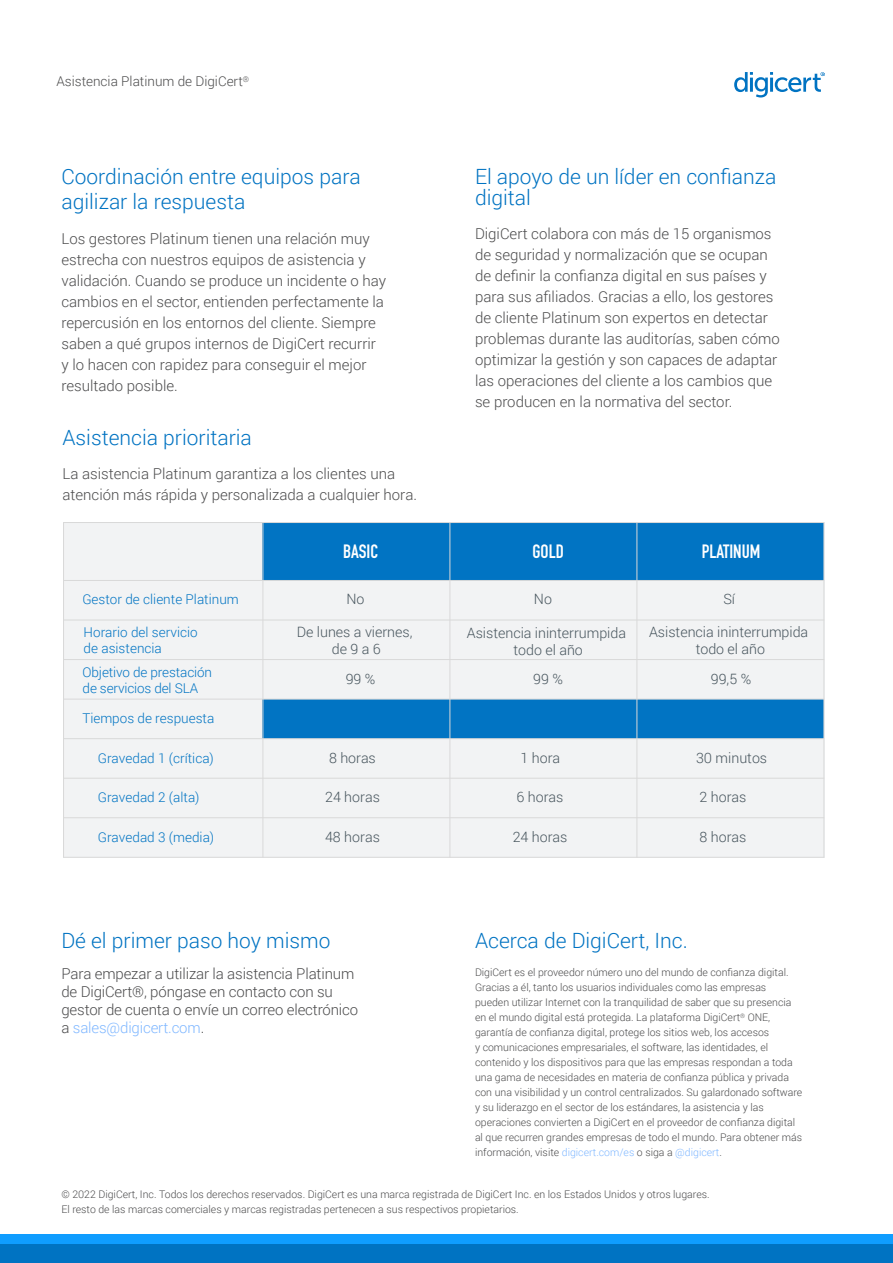
<style>
.page{position:relative;width:893px;height:1263px;background:#fff}
.page>*{position:absolute;margin:0;border:0;box-sizing:border-box;transform-origin:0 0}
.New_Header___14{font:300 21px/25.2px "Roboto";color:#0073c2}
.New_Paragraph_Style{font:300 21px/21px "Roboto";color:#0073c2}
.t1{font:700 19.05px "DIN Condensed";color:#fff}
.New_Paragraph_Style-2{font:300 15px/21px "Roboto";color:#4c4c4d}
.H1_-_26_Auto_-10__01{font:300 15px/18px "Roboto";letter-spacing:-.01em;color:#4c4c4d}
.t2{font:300 14.25px/17.1px "Roboto";color:#48565e;text-align:center}
.t3{font:300 13.5px/16.2px "Roboto";color:#0174c3}
.P3_Page_Numbers_Doc{font:300 13.5px "Roboto";color:#4c4c4d}
.P4B_Citation_Legal{font:300 10.5px/15px "Roboto";color:#4c4c4d}
.s1{color:#80b8ff}
</style>
<div class="page">
<div style="left:0;top:1243px;width:893px;height:20px;background:#0073c2"></div>
<div style="left:0;top:1234px;width:893px;height:9px;background:#0f9dff"></div>
<svg style="left:734px;top:72px;width:91px;height:26px"></svg>
<div style="left:63px;top:522px;width:761px;height:336px;background:#f2f3f4"></div>
<div style="left:263px;top:522px;width:187px;height:58px;background:#0174c3"></div>
<div style="left:450px;top:522px;width:187px;height:58px;background:#0174c3"></div>
<div style="left:637px;top:522px;width:187px;height:58px;background:#0174c3"></div>
<div style="left:263px;top:699px;width:187px;height:40px;background:#0174c3"></div>
<div style="left:450px;top:699px;width:187px;height:40px;background:#0174c3"></div>
<div style="left:637px;top:699px;width:187px;height:40px;background:#0174c3"></div>
<hr style="left:263px;top:522px;width:1px;height:335px;background:#d9d9d9">
<hr style="left:450px;top:522px;width:1px;height:335px;background:#d9d9d9">
<hr style="left:637px;top:522px;width:1px;height:335px;background:#d9d9d9">
<hr style="left:63px;top:580px;width:761px;height:1px;background:#d9d9d9">
<hr style="left:63px;top:620px;width:761px;height:1px;background:#d9d9d9">
<hr style="left:63px;top:659px;width:761px;height:1px;background:#d9d9d9">
<hr style="left:63px;top:699px;width:761px;height:1px;background:#d9d9d9">
<hr style="left:63px;top:738px;width:761px;height:1px;background:#d9d9d9">
<hr style="left:63px;top:778px;width:761px;height:1px;background:#d9d9d9">
<hr style="left:63px;top:817px;width:761px;height:1px;background:#d9d9d9">
<hr style="left:63px;top:522px;width:1px;height:335px;background:#d9d9d9">
<hr style="left:824px;top:522px;width:1px;height:335px;background:#d9d9d9">
<hr style="left:63px;top:522px;width:761px;height:1px;background:#d9d9d9">
<hr style="left:63px;top:857px;width:761px;height:1px;background:#d9d9d9">
<p class="P3_Page_Numbers_Doc" style="left:56px;top:72px;width:194px">Asistencia Platinum de DigiCert<sup>®</sup></p>
<p class="New_Header___14" style="left:61px;top:163px;width:301px">Coordinación entre equipos para agilizar la respuesta</p>
<p class="New_Paragraph_Style-2" style="left:61px;top:227px;width:326px">Los gestores Platinum tienen una relación muy estrecha con nuestros equipos de asistencia y validación. Cuando se produce un incidente o hay cambios en el sector, entienden perfectamente la repercusión en los entornos del cliente. Siempre saben a qué grupos internos de DigiCert recurrir y lo hacen con rapidez para conseguir el mejor resultado posible.</p>
<p class="New_Header___14" style="left:62px;top:424px;width:191px">Asistencia prioritaria</p>
<p class="New_Paragraph_Style-2" style="left:62px;top:463px;width:356px">La asistencia Platinum garantiza a los clientes una atención más rápida y personalizada a cualquier hora.</p>
<p class="New_Paragraph_Style" style="left:475px;top:165px;width:303px">El apoyo de un líder en confianza digital</p>
<p class="New_Paragraph_Style-2" style="left:475px;top:223px;width:306px">DigiCert colabora con más de 15 organismos de seguridad y normalización que se ocupan de definir la confianza digital en sus países y para sus afiliados. Gracias a ello, los gestores de cliente Platinum son expertos en detectar problemas durante las auditorías, saben cómo optimizar la gestión y son capaces de adaptar las operaciones del cliente a los cambios que se producen en la normativa del sector.</p>
<p class="t1" style="left:343px;top:539px;width:36px">BASIC</p>
<p class="t1" style="left:532px;top:539px;width:33px">GOLD</p>
<p class="t1" style="left:702px;top:539px;width:60px">PLATINUM</p>
<p class="t3" style="left:82px;top:591px;width:158px">Gestor de cliente Platinum</p>
<p class="t2" style="left:346px;top:590px;width:20px">No</p>
<p class="t2" style="left:534px;top:590px;width:20px">No</p>
<p class="t2" style="left:723px;top:590px;width:13px">Sí</p>
<p class="t3" style="left:84px;top:624px;width:116px">Horario del servicio de asistencia</p>
<p class="t2" style="left:467px;top:624px;width:161px">Asistencia ininterrumpida todo el año</p>
<p class="t2" style="left:297px;top:623px;width:117px">De lunes a viernes, de 9 a 6</p>
<p class="t2" style="left:649px;top:623px;width:161px">Asistencia ininterrumpida todo el año</p>
<p class="t2" style="left:346px;top:670px;width:31px">99 %</p>
<p class="t2" style="left:533px;top:670px;width:31px">99 %</p>
<p class="t2" style="left:711px;top:670px;width:42px">99,5 %</p>
<p class="t3" style="left:83px;top:664px;width:131px">Objetivo de prestación de servicios del SLA</p>
<p class="t3" style="left:82px;top:710px;width:133px">Tiempos de respuesta</p>
<p class="t3" style="left:98px;top:750px;width:118px">Gravedad 1 (crítica)</p>
<p class="t2" style="left:329px;top:749px;width:48px">8 horas</p>
<p class="t2" style="left:521px;top:749px;width:41px">1 hora</p>
<p class="t2" style="left:696px;top:749px;width:73px">30 minutos</p>
<p class="t3" style="left:98px;top:789px;width:103px">Gravedad 2 (alta)</p>
<p class="t2" style="left:325px;top:788px;width:56px">24 horas</p>
<p class="t2" style="left:517px;top:788px;width:48px">6 horas</p>
<p class="t2" style="left:699px;top:788px;width:48px">2 horas</p>
<p class="t3" style="left:98px;top:829px;width:118px">Gravedad 3 (media)</p>
<p class="t2" style="left:325px;top:828px;width:56px">48 horas</p>
<p class="t2" style="left:513px;top:828px;width:56px">24 horas</p>
<p class="t2" style="left:699px;top:828px;width:48px">8 horas</p>
<p class="New_Header___14" style="left:61px;top:927px;width:271px">Dé el primer paso hoy mismo</p>
<p class="H1_-_26_Auto_-10__01" style="left:61px;top:964px;width:298px">Para empezar a utilizar la asistencia Platinum de DigiCert®, póngase en contacto con su gestor de cuenta o envíe un correo electrónico a <span class="s1">sales@digicert.com</span>.</p>
<p class="New_Header___14" style="left:475px;top:927px;width:214px">Acerca de DigiCert, Inc.</p>
<p class="P4B_Citation_Legal" style="left:475px;top:964px;width:329px">DigiCert es el proveedor número uno del mundo de confianza digital.<br>Gracias a él, tanto los usuarios individuales como las empresas pueden utilizar Internet con la tranquilidad de saber que su presencia en el mundo digital está protegida. La plataforma DigiCert<sup>®</sup> ONE, garantía de confianza digital, protege los sitios web, los accesos<br>y comunicaciones empresariales, el software, las identidades, el contenido y los dispositivos para que las empresas respondan a toda una gama de necesidades en materia de confianza pública y privada con una visibilidad y un control centralizados. Su galardonado software y su liderazgo en el sector de los estándares, la asistencia y las operaciones convierten a DigiCert en el proveedor de confianza digital al que recurren grandes empresas de todo el mundo. Para obtener más información, visite <span class="s1">digicert.com/es</span> o siga a <span class="s1">@digicert</span>.</p>
<p class="P4B_Citation_Legal" style="left:61px;top:1186px;width:650px">© 2022 DigiCert, Inc. Todos los derechos reservados. DigiCert es una marca registrada de DigiCert Inc. en los Estados Unidos y otros lugares.<br>El resto de las marcas comerciales y marcas registradas pertenecen a sus respectivos propietarios.</p>
</div>
